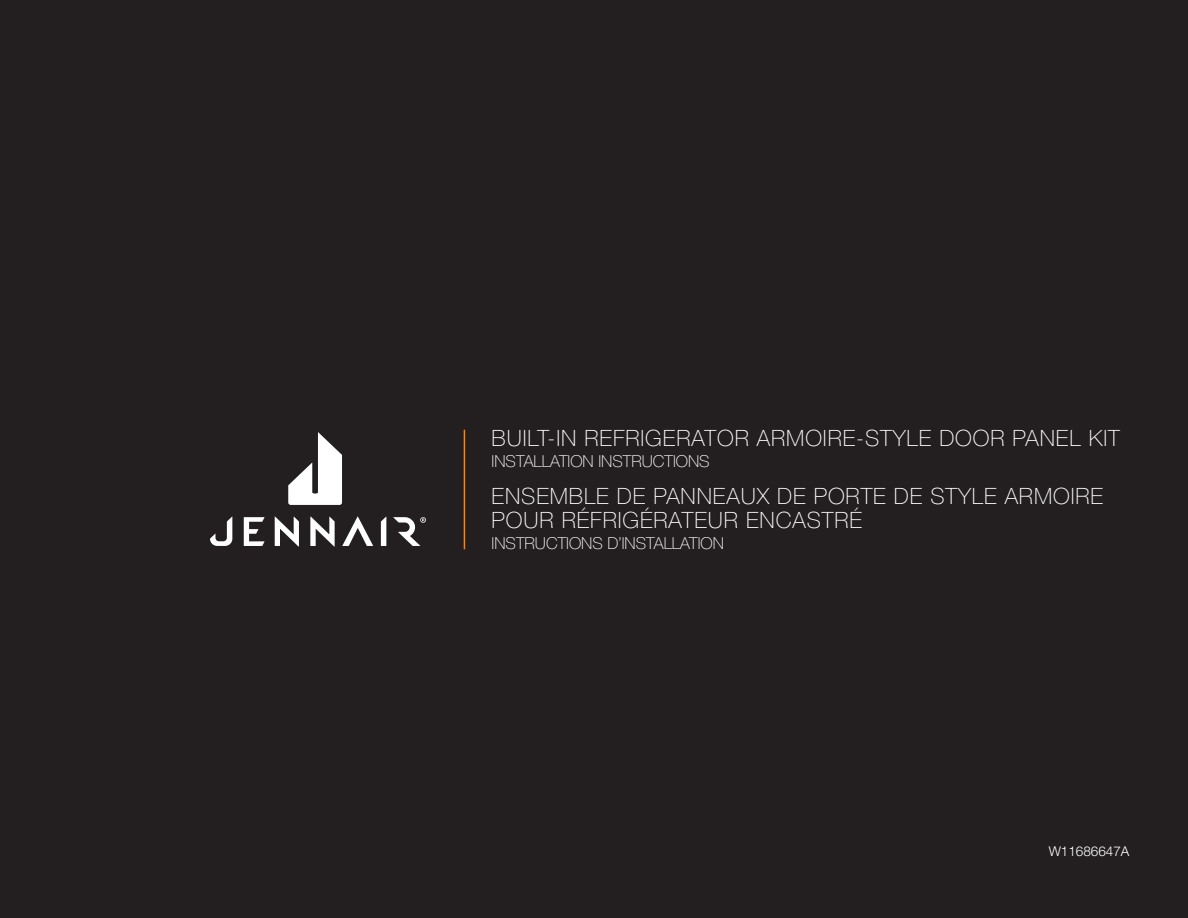
<style>
.page{position:relative;width:1188px;height:918px;background:#231f20}
.page>*{position:absolute;margin:0;border:0;box-sizing:border-box;transform-origin:0 0}
.t1{font:100 22.5px/24px "Helvetica Neue LT Std";letter-spacing:.04em;color:#fff}
.t2{font:100 16.5px "Helvetica Neue LT Std";color:#fff}
.t3{font:300 13.5px "Helvetica Neue LT Std";color:#fff}
</style>
<div class="page">
<hr style="left:464px;top:430px;width:1px;height:119px;background:#ff8200">
<svg style="left:244px;top:517px;width:21px;height:29px"></svg>
<svg style="left:310px;top:516px;width:25px;height:31px"></svg>
<svg style="left:342px;top:517px;width:31px;height:29px"></svg>
<svg style="left:381px;top:517px;width:5px;height:29px"></svg>
<svg style="left:275px;top:516px;width:24px;height:31px"></svg>
<svg style="left:210px;top:517px;width:22px;height:29px"></svg>
<svg style="left:288px;top:432px;width:54px;height:73px"></svg>
<svg style="left:393px;top:517px;width:33px;height:29px"></svg>
<p class="t1" style="left:492px;top:426px;width:630px">BUILT-IN REFRIGERATOR ARMOIRE-STYLE DOOR PANEL KIT</p>
<p class="t2" style="left:492px;top:451px;width:219px">INSTALLATION INSTRUCTIONS</p>
<p class="t1" style="left:492px;top:484px;width:613px">ENSEMBLE DE PANNEAUX DE PORTE DE STYLE ARMOIRE<br>POUR RÉFRIGÉRATEUR ENCASTRÉ</p>
<p class="t2" style="left:492px;top:534px;width:234px">INSTRUCTIONS D’INSTALLATION</p>
<p class="t3" style="left:1049px;top:843px;width:82px">W11686647A</p>
</div>
